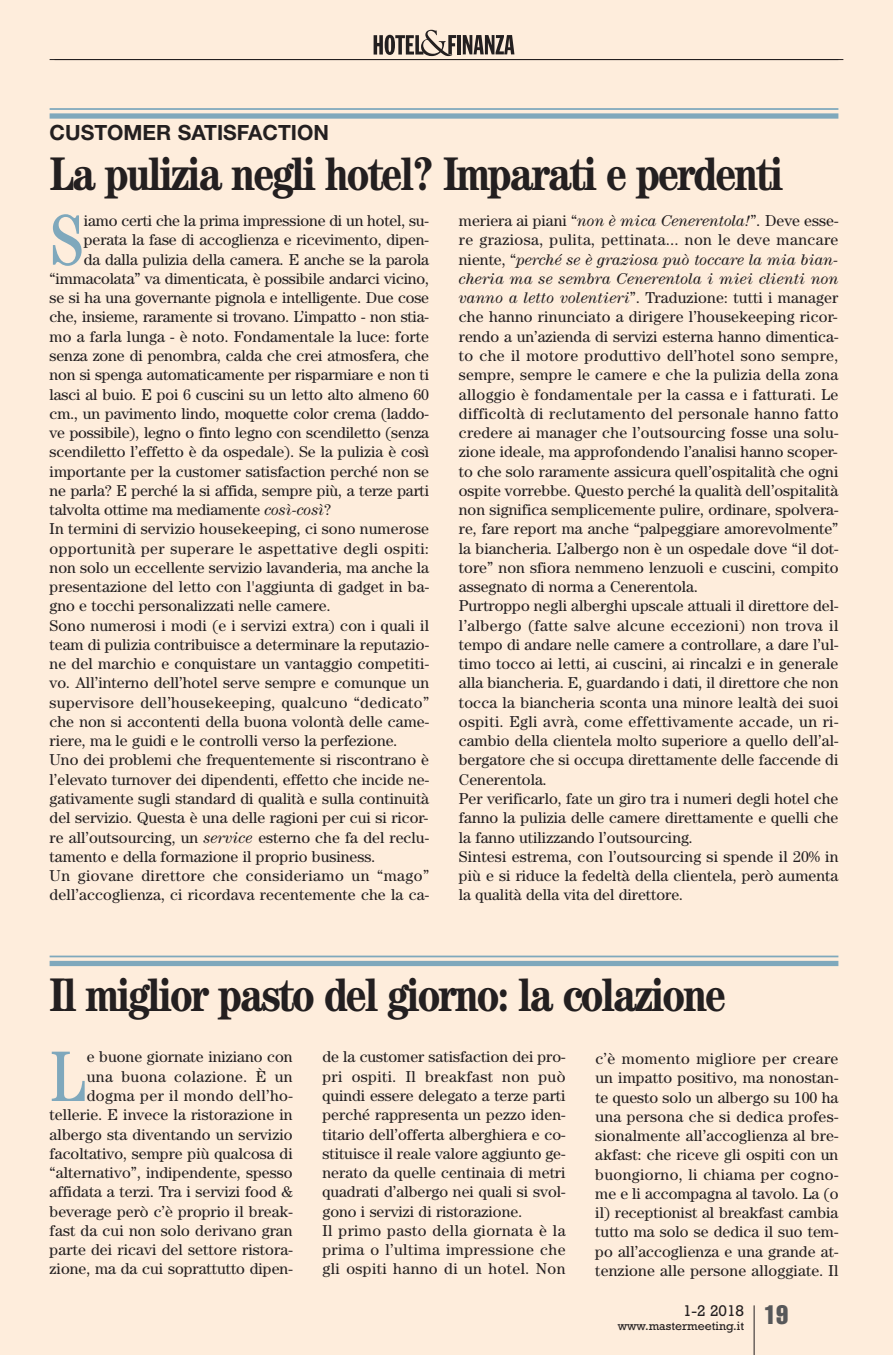
<style>
.page{position:relative;width:893px;height:1355px;background:#fff}
.page>*{position:absolute;margin:0;border:0;box-sizing:border-box;transform-origin:0 0}
.t1{font:condensed 71.75px "Century";color:#7fa8bc}
.t2{font:700 condensed 47.25px "Century";letter-spacing:-.04em;color:#231f20}
.t3{font:700 21px "Helvetica Neue";color:#231f20}
.t4{font:15.75px/19.2px "Century";color:#231f20}
.t5{font:15.75px "Century";letter-spacing:.025em;color:#231f20}
.t6{font:15.75px "Century";letter-spacing:.03em;color:#231f20}
.t7{font:15.75px "Rockwell";color:#231f20}
.t8{font:12.25px "Rockwell";color:#231f20}
.s1{font-style:italic}
</style>
<div class="page">
<div style="left:0;top:0;width:893px;height:1354px;background:#feeddc"></div>
<hr style="left:754px;top:1305px;width:1px;height:49px;background:#231f20">
<hr style="left:50px;top:59px;width:788px;height:1px;background:#231f20">
<hr style="left:457px;top:35px;width:4px;height:19px;background:#231f20">
<svg style="left:463px;top:35px;width:51px;height:19px"></svg>
<svg style="left:374px;top:30px;width:82px;height:26px"></svg>
<hr style="left:55px;top:59px;width:788px;height:1px;background:#231f20">
<hr style="left:50px;top:108px;width:788px;height:2px;background:#7fa8bc">
<div style="left:50px;top:113px;width:788px;height:6px;background:#7fa8bc"></div>
<hr style="left:50px;top:955px;width:788px;height:2px;background:#7fa8bc">
<div style="left:50px;top:960px;width:788px;height:6px;background:#7fa8bc"></div>
<h3 class="t3" style="left:50px;top:125px;width:281px">CUSTOMER SATISFACTION</h3>
<h2 class="t2" style="left:50px;top:158px;width:735px">La pulizia negli hotel? Imparati e perdenti</h2>
<h1 class="t1" style="left:50px;top:215px;width:36px">S</h1>
<p class="t4" style="left:84px;top:212px;width:346px">iamo certi che la prima impressione di un hotel, su-</p>
<p class="t4" style="left:459px;top:212px;width:381px">meriera ai piani “<span class="s1">non è mica Cenerentola!</span>”. Deve esse&shy;re graziosa, pulita, pettinata... non le deve mancare niente, “<span class="s1">perché se è graziosa può toccare la mia bian&shy;cheria ma se sembra Cenerentola i miei clienti non vanno a letto volentieri</span>”. Traduzione: tutti i manager che hanno rinunciato a dirigere l’housekeeping ricor&shy;rendo a un’azienda di servizi esterna hanno dimentica&shy;to che il motore produttivo dell’hotel sono sempre, sempre, sempre le camere e che la pulizia della zona alloggio è fondamentale per la cassa e i fatturati. Le difficoltà di reclutamento del personale hanno fatto credere ai manager che l’outsourcing fosse una solu&shy;zione ideale, ma approfondendo l’analisi hanno scoper&shy;to che solo raramente assicura quell’ospitalità che ogni ospite vorrebbe. Questo perché la qualità dell’ospitalità non significa semplicemente pulire, ordinare, spolvera&shy;re, fare report ma anche “palpeggiare amorevolmente” la biancheria. L’albergo non è un ospedale dove “il dot&shy;tore” non sfiora nemmeno lenzuoli e cuscini, compito assegnato di norma a Cenerentola.<br>Purtroppo negli alberghi upscale attuali il direttore del&shy;l’albergo (fatte salve alcune eccezioni) non trova il tempo di andare nelle camere a controllare, a dare l’ul&shy;timo tocco ai letti, ai cuscini, ai rincalzi e in generale alla biancheria. E, guardando i dati, il direttore che non tocca la biancheria sconta una minore lealtà dei suoi ospiti. Egli avrà, come effettivamente accade, un ri&shy;cambio della clientela molto superiore a quello dell’al&shy;bergatore che si occupa direttamente delle faccende di Cenerentola.<br>Per verificarlo, fate un giro tra i numeri degli hotel che fanno la pulizia delle camere direttamente e quelli che la fanno utilizzando l’outsourcing.<br>Sintesi estrema, con l’outsourcing si spende il 20% in più e si riduce la fedeltà della clientela, però aumenta la qualità della vita del direttore.</p>
<p class="t4" style="left:84px;top:232px;width:346px">perata la fase di accoglienza e ricevimento, dipen-</p>
<p class="t4" style="left:84px;top:251px;width:347px">da dalla pulizia della camera. E anche se la parola</p>
<p class="t4" style="left:50px;top:270px;width:381px">“immacolata” va dimenticata, è possibile andarci vicino,</p>
<p class="t4" style="left:50px;top:289px;width:381px">se si ha una governante pignola e intelligente. Due cose</p>
<p class="t4" style="left:50px;top:309px;width:381px">che, insieme, raramente si trovano. L’impatto - non stia-</p>
<p class="t4" style="left:50px;top:328px;width:381px">mo a farla lunga - è noto. Fondamentale la luce: forte</p>
<p class="t4" style="left:50px;top:347px;width:381px">senza zone di penombra, calda che crei atmosfera, che</p>
<p class="t4" style="left:50px;top:366px;width:381px">non si spenga automaticamente per risparmiare e non ti</p>
<p class="t4" style="left:50px;top:386px;width:381px">lasci al buio. E poi 6 cuscini su un letto alto almeno 60</p>
<p class="t4" style="left:50px;top:405px;width:381px">cm., un pavimento lindo, moquette color crema (laddo-</p>
<p class="t4" style="left:50px;top:424px;width:381px">ve possibile), legno o finto legno con scendiletto (senza</p>
<p class="t4" style="left:50px;top:443px;width:381px">scendiletto l’effetto è da ospedale). Se la pulizia è così</p>
<p class="t4" style="left:50px;top:463px;width:381px">importante per la customer satisfaction perché non se</p>
<p class="t4" style="left:50px;top:482px;width:381px">ne parla? E perché la si affida, sempre più, a terze parti</p>
<p class="t4" style="left:50px;top:501px;width:283px">talvolta ottime ma mediamente <span class="s1">così-così</span>?</p>
<p class="t4" style="left:50px;top:520px;width:381px">In termini di servizio housekeeping, ci sono numerose</p>
<p class="t6" style="left:50px;top:542px;width:381px">opportunità per superare le aspettative degli ospiti:</p>
<p class="t4" style="left:50px;top:559px;width:381px">non solo un eccellente servizio lavanderia, ma anche la</p>
<p class="t4" style="left:50px;top:578px;width:381px">presentazione del letto con l'aggiunta di gadget in ba-</p>
<p class="t4" style="left:50px;top:597px;width:283px">gno e tocchi personalizzati nelle camere.</p>
<p class="t4" style="left:50px;top:617px;width:381px">Sono numerosi i modi (e i servizi extra) con i quali il</p>
<p class="t4" style="left:50px;top:636px;width:381px">team di pulizia contribuisce a determinare la reputazio-</p>
<p class="t4" style="left:50px;top:655px;width:381px">ne del marchio e conquistare un vantaggio competiti-</p>
<p class="t4" style="left:50px;top:674px;width:381px">vo. All’interno dell’hotel serve sempre e comunque un</p>
<p class="t5" style="left:50px;top:696px;width:381px">supervisore dell’housekeeping, qualcuno “dedicato”</p>
<p class="t4" style="left:50px;top:713px;width:381px">che non si accontenti della buona volontà delle came-</p>
<p class="t4" style="left:50px;top:732px;width:349px">riere, ma le guidi e le controlli verso la perfezione.</p>
<p class="t4" style="left:50px;top:751px;width:381px">Uno dei problemi che frequentemente si riscontrano è</p>
<p class="t4" style="left:50px;top:771px;width:381px">l’elevato turnover dei dipendenti, effetto che incide ne-</p>
<p class="t4" style="left:50px;top:790px;width:381px">gativamente sugli standard di qualità e sulla continuità</p>
<p class="t4" style="left:50px;top:809px;width:380px">del servizio. Questa è una delle ragioni per cui si ricor-</p>
<p class="t4" style="left:50px;top:828px;width:381px">re all’outsourcing, un <span class="s1">service</span> esterno che fa del reclu-</p>
<p class="t4" style="left:50px;top:848px;width:327px">tamento e della formazione il proprio business.</p>
<p class="t5" style="left:50px;top:870px;width:381px">Un giovane direttore che consideriamo un “mago”</p>
<p class="t4" style="left:50px;top:886px;width:381px">dell’accoglienza, ci ricordava recentemente che la ca-</p>
<h2 class="t2" style="left:50px;top:978px;width:678px">Il miglior pasto del giorno: la colazione</h2>
<p class="t4" style="left:322px;top:1048px;width:245px">de la customer satisfaction dei pro&shy;pri ospiti. Il breakfast non può quindi essere delegato a terze parti perché rappresenta un pezzo iden&shy;titario dell’offerta alberghiera e co&shy;stituisce il reale valore aggiunto ge&shy;nerato da quelle centinaia di metri quadrati d’albergo nei quali si svol&shy;gono i servizi di ristorazione.<br>Il primo pasto della giornata è la prima o l’ultima impressione che gli ospiti hanno di un hotel. Non</p>
<p class="t4" style="left:595px;top:1050px;width:245px;text-align:justify">c’è momento migliore per creare un impatto positivo, ma nonostan&shy;te questo solo un albergo su 100 ha una persona che si dedica profes&shy;sionalmente all’accoglienza al bre&shy;akfast: che riceve gli ospiti con un buongiorno, li chiama per cogno&shy;me e li accompagna al tavolo. La (o il) receptionist al breakfast cambia tutto ma solo se dedica il suo tem&shy;po all’accoglienza e una grande at&shy;tenzione alle persone alloggiate. Il</p>
<p class="t4" style="left:50px;top:1048px;width:245px;text-align:right">e buone giornate iniziano con<br>una buona colazione. È un dogma per il mondo dell’ho&shy;tellerie. E invece la ristorazione in albergo sta diventando un servizio facoltativo, sempre più qualcosa di “alternativo”, indipendente, spesso affidata a terzi. Tra i servizi food &amp; beverage però c’è proprio il break&shy;fast da cui non solo derivano gran parte dei ricavi del settore ristora&shy;zione, ma da cui soprattutto dipen-</p>
<h1 class="t1" style="left:50px;top:1051px;width:39px">L</h1>
<p class="t8" style="left:618px;top:1321px;width:172px">www.mastermeeting.it <sup>19</sup></p>
<p class="t7" style="left:683px;top:1305px;width:63px">1-2 2018</p>
</div>
